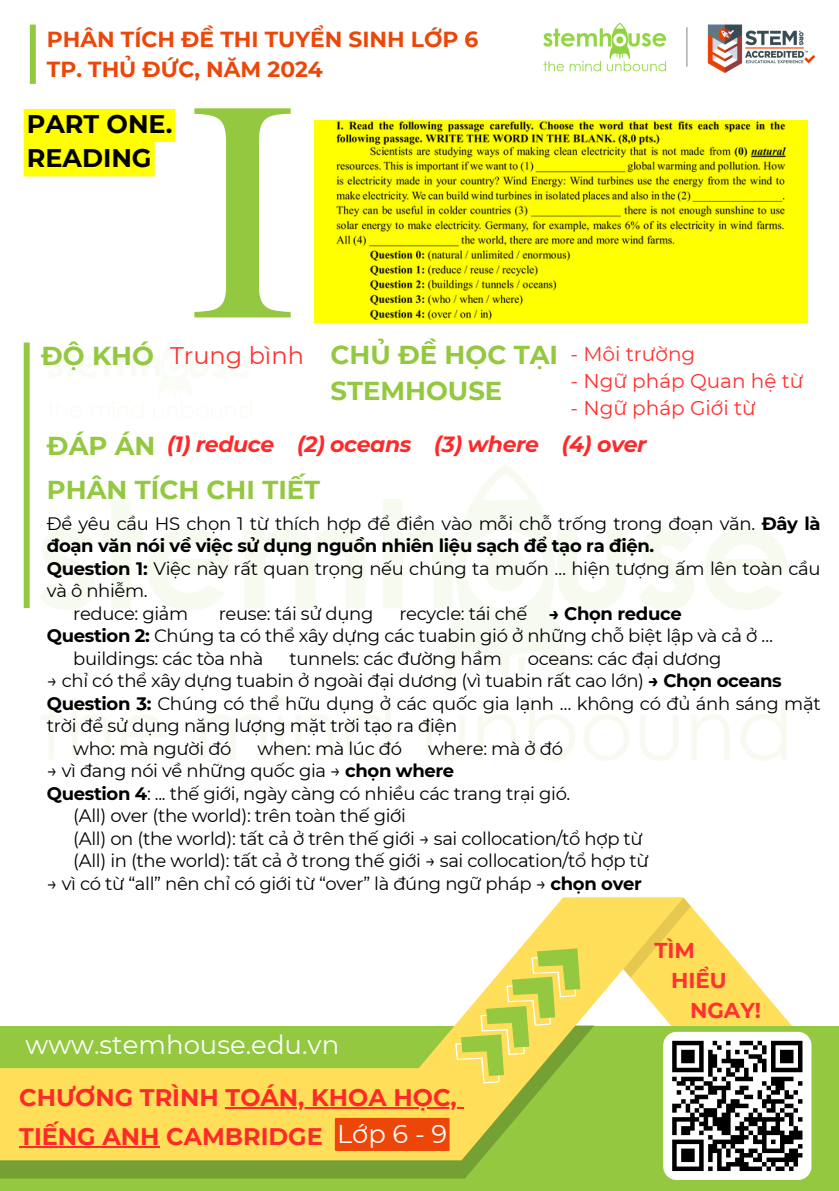
<style>
.page{position:relative;width:839px;height:1191px;background:#fff}
.page>*{position:absolute;margin:0;border:0;box-sizing:border-box;transform-origin:0 0}
.t1{font:304.4px "Times NRMT Pro";color:#93c840}
.t2{font:26px "Montserrat";color:#fff}
.t3{font:700 25.8px/36px "Montserrat";color:#93c840}
.t4{font:25.8px "Montserrat";color:#fff}
.t5{font:700 25.4px/34.4px "Montserrat";color:#000}
.t6{font:700 24px "Montserrat";color:#ff2929}
.t7{font:24px "Montserrat";color:#ff3131}
.t8{font:italic 700 22px "Montserrat";letter-spacing:-.02em;color:#ff2929}
.t9{font:700 21.8px/30.4px "Montserrat";color:#ec4608}
.t10{font:700 21.4px "Montserrat";color:#ff3131}
.t11{font:20px "Montserrat";color:#ff3131}
.t12{font:18px/22.4px "Montserrat";letter-spacing:-.02em;color:#000}
.s1{font-weight:700}
</style>
<div class="page">
<img style="left:543px;top:22px;width:271px;height:51px">
<div style="left:30px;top:25px;width:6px;height:59px;background:#93c840"></div>
<div style="left:0;top:1026px;width:838px;height:165px;background:#93c840"></div>
<svg style="left:0;top:1160px;width:335px;height:19px;background:#78a233"></svg>
<div style="left:0;top:1068px;width:335px;height:92px;background:#ffde59"></div>
<div style="left:24px;top:342px;width:6px;height:266px;background:#93c840"></div>
<img style="left:315px;top:120px;width:492px;height:203px">
<hr style="left:225px;top:1107px;width:232px;height:2px;background:#ff2929">
<hr style="left:19px;top:1146px;width:140px;height:2px;background:#ff2929">
<svg style="left:335px;top:898px;width:476px;height:282px"></svg>
<svg style="left:24px;top:109px;width:151px;height:67px;background:#ff1"></svg>
<h1 class="t9" style="left:47px;top:24px;width:433px">PHÂN TÍCH ĐỀ THI TUYỂN SINH LỚP 6<br>TP. THỦ ĐỨC, NĂM 2024</h1>
<h1 class="t5" style="left:27px;top:107px;width:147px">PART ONE.<br>READING</h1>
<h3 class="t1" style="left:184px;top:99px;width:119px">I</h3>
<p class="t3" style="left:41px;top:338px;width:114px">ĐỘ KHÓ</p>
<p class="t7" style="left:170px;top:341px;width:135px">Trung bình</p>
<p class="t3" style="left:330px;top:337px;width:229px">CHỦ ĐỀ HỌC TẠI<br>STEMHOUSE</p>
<p class="t11" style="left:570px;top:342px;width:126px">- Môi trường</p>
<p class="t11" style="left:570px;top:369px;width:234px">- Ngữ pháp Quan hệ từ</p>
<p class="t11" style="left:570px;top:396px;width:187px">- Ngữ pháp Giới từ</p>
<h2 class="t8" style="left:167px;top:431px;width:481px">(1) reduce (2) oceans (3) where (4) over</h2>
<h1 class="t3" style="left:47px;top:471px;width:275px">PHÂN TÍCH CHI TIẾT</h1>
<h2 class="t3" style="left:47px;top:428px;width:110px">ĐÁP ÁN</h2>
<h4 class="t12" style="left:47px;top:512px;width:775px">Đề yêu cầu HS chọn 1 từ thích hợp để điền vào mỗi chỗ trống trong đoạn văn. <span class="s1">Đây là đoạn văn nói về việc sử dụng nguồn nhiên liệu sạch để tạo ra điện.</span></h4>
<h1 class="t12" style="left:47px;top:557px;width:775px"><span class="s1">Question 1:</span> Việc này rất quan trọng nếu chúng ta muốn … hiện tượng ấm lên toàn cầu và ô nhiễm.</h1>
<p class="t12" style="left:73px;top:602px;width:117px">reduce: giảm</p>
<p class="t12" style="left:219px;top:602px;width:156px">reuse: tái sử dụng</p>
<p class="t12" style="left:399px;top:602px;width:284px">recycle: tái chế <span class="s1">→ Chọn reduce</span></p>
<p class="t12" style="left:47px;top:624px;width:727px"><span class="s1">Question 2:</span> Chúng ta có thể xây dựng các tuabin gió ở những chỗ biệt lập và cả ở …</p>
<p class="t12" style="left:73px;top:647px;width:192px">buildings: các tòa nhà</p>
<p class="t12" style="left:289px;top:647px;width:214px">tunnels: các đường hầm</p>
<p class="t12" style="left:527px;top:647px;width:195px">oceans: các đại dương</p>
<p class="t12" style="left:47px;top:669px;width:736px">→ chỉ có thể xây dựng tuabin ở ngoài đại dương (vì tuabin rất cao lớn) <span class="s1">→ Chọn oceans</span></p>
<p class="t12" style="left:47px;top:692px;width:775px"><span class="s1">Question 3:</span> Chúng có thể hữu dụng ở các quốc gia lạnh … không có đủ ánh sáng mặt trời để sử dụng năng lượng mặt trời tạo ra điện</p>
<p class="t12" style="left:73px;top:737px;width:160px">who: mà người đó</p>
<p class="t12" style="left:257px;top:737px;width:146px">when: mà lúc đó</p>
<p class="t12" style="left:428px;top:737px;width:136px">where: mà ở đó</p>
<p class="t12" style="left:47px;top:759px;width:409px">→ vì đang nói về những quốc gia → <span class="s1">chọn where</span></p>
<p class="t12" style="left:47px;top:782px;width:525px"><span class="s1">Question 4</span>: ... thế giới, ngày càng có nhiều các trang trại gió.</p>
<p class="t12" style="left:73px;top:804px;width:334px">(All) over (the world): trên toàn thế giới</p>
<p class="t12" style="left:73px;top:827px;width:571px">(All) on (the world): tất cả ở trên thế giới → sai collocation/tổ hợp từ</p>
<p class="t12" style="left:73px;top:849px;width:577px">(All) in (the world): tất cả ở trong thế giới → sai collocation/tổ hợp từ</p>
<p class="t12" style="left:47px;top:872px;width:596px">→ vì có từ “all” nên chỉ có giới từ “over” là đúng ngữ pháp → <span class="s1">chọn over</span></p>
<h5 class="t10" style="left:654px;top:938px;width:42px">TÌM</h5>
<h2 class="t10" style="left:671px;top:967px;width:57px">HIỂU</h2>
<h1 class="t2" style="left:26px;top:1028px;width:315px">www.stemhouse.edu.vn</h1>
<p class="t6" style="left:19px;top:1082px;width:439px">CHƯƠNG TRÌNH TOÁN, KHOA HỌC,</p>
<p class="t6" style="left:19px;top:1121px;width:305px">TIẾNG ANH CAMBRIDGE</p>
<p class="t4" style="left:337px;top:1118px;width:112px">Lớp6-9</p>
<h1 class="t10" style="left:690px;top:997px;width:72px">NGAY!</h1>
</div>
